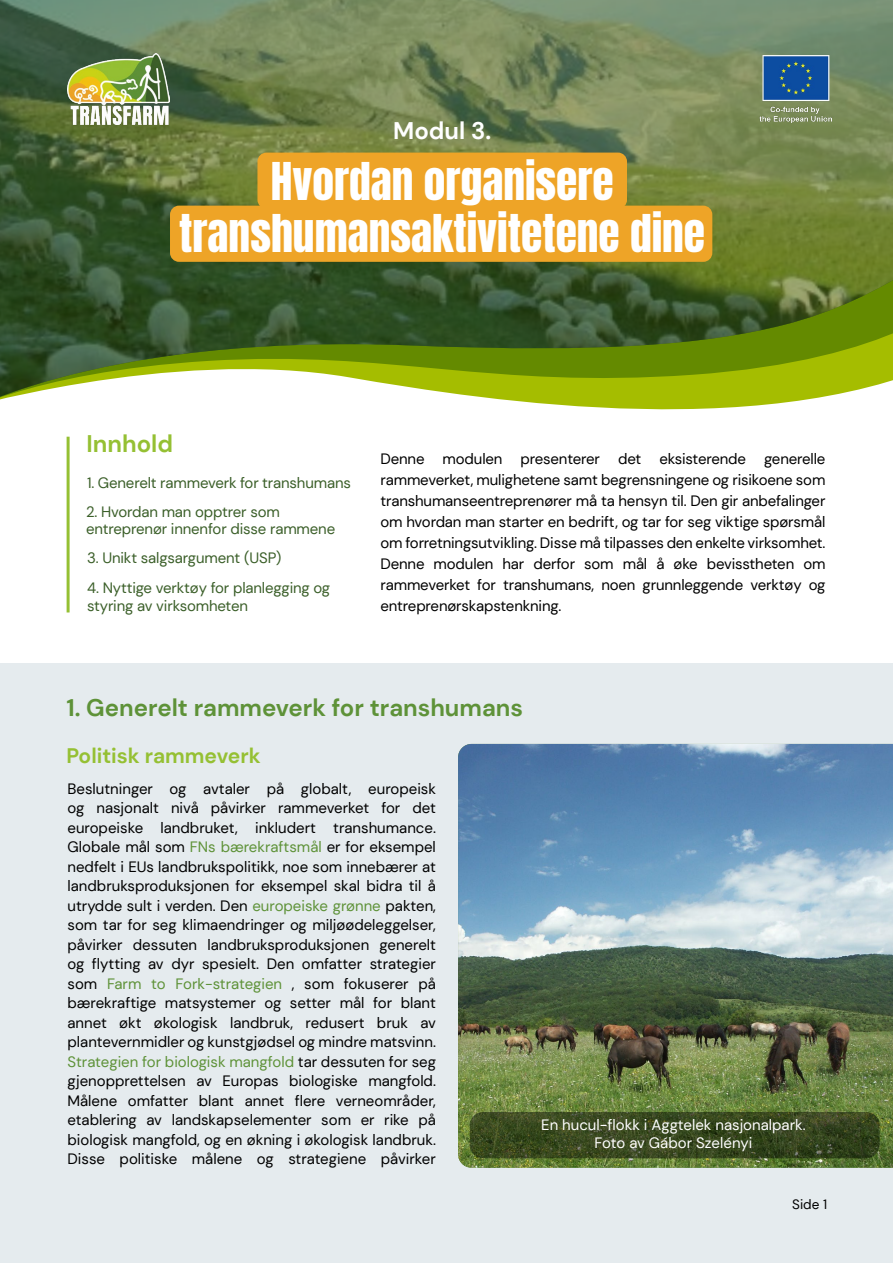
<style>
.page{position:relative;width:893px;height:1263px;background:#fff}
.page>*{position:absolute;margin:0;border:0;box-sizing:border-box;transform-origin:0 0}
.t1{font:43.5px/52.2px "Anton";color:#fff;text-align:center}
.t2{font:700 24px "DM Sans";color:#5e9238}
.t3{font:700 24px "DM Sans";color:#fff}
.t4{font:700 24px "DM Sans";color:#95c033}
.t5{font:700 21px "DM Sans";color:#95c033}
.t6{font:15px/19.5px "DM Sans";letter-spacing:-.01em;color:#000;text-align:justify}
.t7{font:15px/16.5px "DM Sans";letter-spacing:-.01em;color:#3b5f29}
.t8{font:15px/18px "DM Sans";color:#fff;text-align:center}
.t9{font:13.5px "DM Sans";color:#000}
.s1{color:#5e9238}
</style>
<div class="page">
<svg style="left:0;top:399px;width:809px;height:11px"></svg>
<img style="left:0;top:0;width:893px;height:399px">
<div style="left:0;top:663px;width:893px;height:600px;background:#e5ebee"></div>
<img style="left:68px;top:54px;width:102px;height:70px">
<hr style="left:67px;top:437px;width:3px;height:175px;background:#95c033">
<div style="left:257px;top:153px;width:370px;height:56px;background:#eea427;border-radius:9px"></div>
<div style="left:170px;top:206px;width:542px;height:56px;background:#eea427;border-radius:9px"></div>
<img style="left:756px;top:49px;width:80px;height:80px">
<img style="left:458px;top:744px;width:435px;height:424px">
<svg style="left:470px;top:1112px;width:410px;height:46px;background:#394820"></svg>
<h2 class="t3" style="left:393px;top:116px;width:99px">Modul 3.</h2>
<h1 class="t1" style="left:179px;top:159px;width:527px">Hvordan organisere transhumansaktivitetene dine</h1>
<h2 class="t4" style="left:87px;top:429px;width:88px">Innhold</h2>
<p class="t7" style="left:87px;top:475px;width:265px">1. Generelt rammeverk for transhumans</p>
<p class="t7" style="left:86px;top:504px;width:251px">2. Hvordan man opptrer som entreprenør innenfor disse rammene</p>
<p class="t7" style="left:87px;top:549px;width:196px">3. Unikt salgsargument (USP)</p>
<p class="t7" style="left:87px;top:579px;width:245px;line-height:18px">4. Nyttige verktøy for planlegging og styring av virksomheten</p>
<p class="t6" style="left:380px;top:448px;width:447px;line-height:21px">Denne modulen presenterer det eksisterende generelle rammeverket, mulighetene samt begrensningene og risikoene som transhumanseentreprenører må ta hensyn til. Den gir anbefalinger om hvordan man starter en bedrift, og tar for seg viktige spørsmål om forretningsutvikling. Disse må tilpasses den enkelte virksomhet.<br>Denne modulen har derfor som mål å øke bevisstheten om rammeverket for transhumans, noen grunnleggende verktøy og entreprenørskapstenkning.</p>
<h2 class="t2" style="left:66px;top:692px;width:458px">1. Generelt rammeverk for transhumans</h2>
<h3 class="t5" style="left:66px;top:742px;width:196px">Politisk rammeverk</h3>
<p class="t6" style="left:67px;top:779px;width:370px">Beslutninger og avtaler på globalt, europeisk og nasjonalt nivå påvirker rammeverket for det europeiske landbruket, inkludert transhumance.<br>Globale mål som <span class="s1">FNs bærekraftsmål</span> er for eksempel nedfelt i EUs landbrukspolitikk, noe som innebærer at landbruksproduksjonen for eksempel skal bidra til å utrydde sult i verden. Den <span class="s1">europeiske grønne</span> pakten, som tar for seg klimaendringer og miljøødeleggelser, påvirker dessuten landbruksproduksjonen generelt og flytting av dyr spesielt. Den omfatter strategier som <span class="s1">Farm to Fork-strategien</span> , som fokuserer på bærekraftige matsystemer og setter mål for blant annet økt økologisk landbruk, redusert bruk av plantevernmidler og kunstgjødsel og mindre matsvinn.<br><span class="s1">Strategien for biologisk mangfold</span> tar dessuten for seg gjenopprettelsen av Europas biologiske mangfold.<br>Målene omfatter blant annet flere verneområder, etablering av landskapselementer som er rike på biologisk mangfold, og en økning i økologisk landbruk.<br>Disse politiske målene og strategiene påvirker</p>
<p class="t8" style="left:541px;top:1116px;width:266px">En hucul-flokk i Aggtelek nasjonalpark.<br>Foto av Gábor Szelényi</p>
<p class="t9" style="left:792px;top:1196px;width:36px">Side 1</p>
</div>
